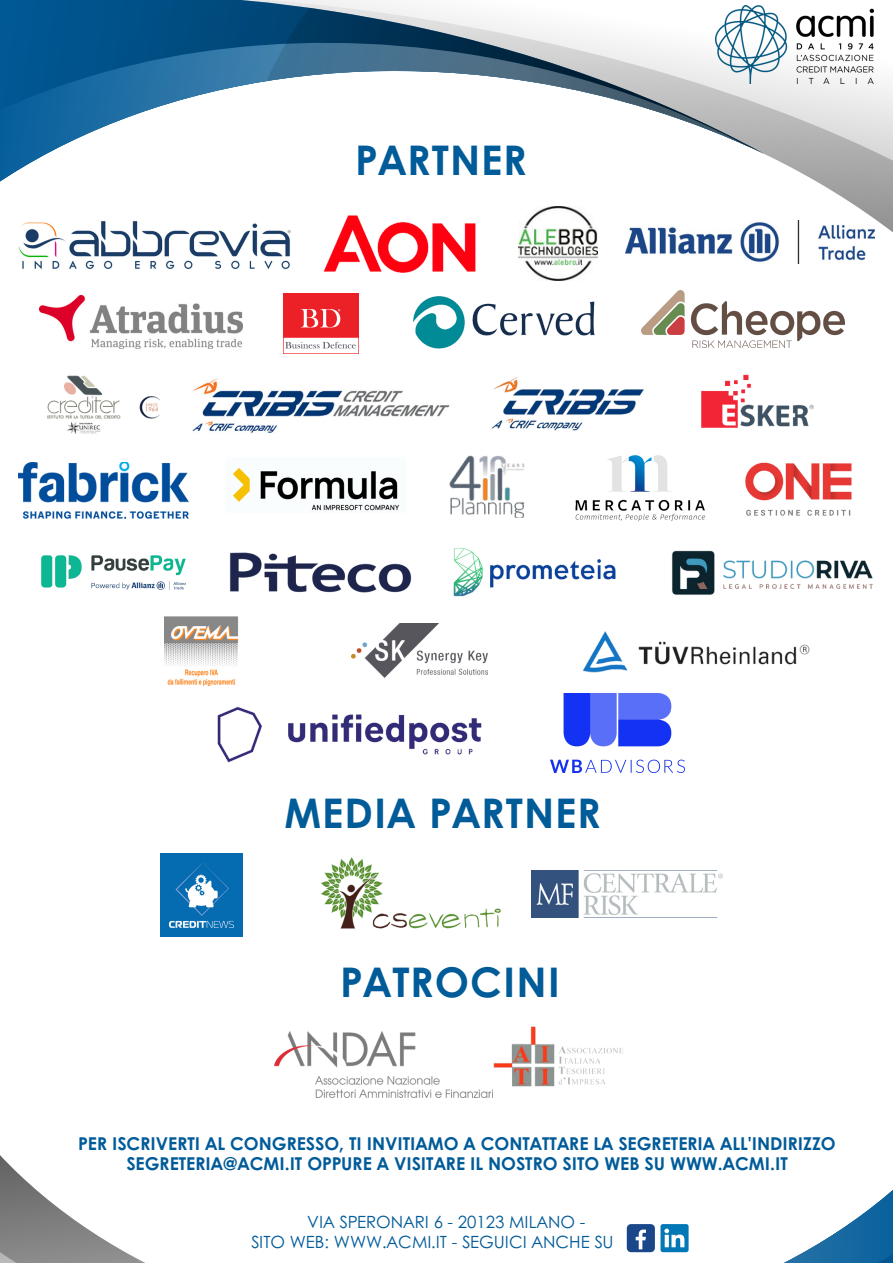
<style>
.page{position:relative;width:893px;height:1264px;background:#fff}
.page>*{position:absolute;margin:0;border:0;box-sizing:border-box;transform-origin:0 0}
.t1{font:700 40.8px "Century Gothic";letter-spacing:.025em;color:#005b99}
.t2{font:700 17.7px/20.2px "Century Gothic";color:#005b99;text-align:center}
.t3{font:16.8px "Century Gothic";color:#005b99}
</style>
<div class="page">
<svg style="left:0;top:0;width:892px;height:354px"></svg>
<img style="left:715px;top:6px;width:158px;height:77px">
<img style="left:19px;top:220px;width:272px;height:51px">
<img style="left:309px;top:213px;width:191px;height:60px">
<img style="left:40px;top:295px;width:202px;height:53px">
<img style="left:625px;top:220px;width:249px;height:43px">
<img style="left:192px;top:378px;width:258px;height:55px">
<img style="left:233px;top:468px;width:166px;height:43px">
<img style="left:449px;top:455px;width:76px;height:62px">
<img style="left:518px;top:206px;width:80px;height:74px">
<img style="left:47px;top:375px;width:113px;height:59px">
<img style="left:41px;top:555px;width:145px;height:36px">
<img style="left:283px;top:293px;width:75px;height:61px">
<img style="left:411px;top:294px;width:185px;height:56px">
<img style="left:701px;top:374px;width:113px;height:54px">
<img style="left:19px;top:463px;width:170px;height:55px">
<img style="left:575px;top:455px;width:131px;height:66px">
<img style="left:531px;top:870px;width:191px;height:47px">
<img style="left:164px;top:616px;width:74px;height:69px">
<img style="left:230px;top:552px;width:181px;height:41px">
<img style="left:453px;top:548px;width:163px;height:49px">
<img style="left:351px;top:624px;width:136px;height:54px">
<img style="left:217px;top:706px;width:265px;height:57px">
<img style="left:582px;top:631px;width:228px;height:42px">
<img style="left:641px;top:291px;width:203px;height:56px">
<img style="left:160px;top:853px;width:82px;height:83px">
<img style="left:320px;top:857px;width:181px;height:72px">
<img style="left:274px;top:1031px;width:219px;height:66px">
<img style="left:492px;top:1026px;width:131px;height:63px">
<svg style="left:0;top:1155px;width:892px;height:107px"></svg>
<div style="left:626px;top:1223px;width:29px;height:29px;background:#1a4789;border-radius:4px"></div>
<svg style="left:635px;top:1229px;width:11px;height:20px"></svg>
<svg style="left:660px;top:1223px;width:28px;height:29px"></svg>
<img style="left:491px;top:377px;width:153px;height:54px">
<img style="left:672px;top:550px;width:201px;height:45px">
<img style="left:745px;top:462px;width:107px;height:54px">
<img style="left:550px;top:693px;width:134px;height:79px">
<p class="t1" style="left:355px;top:130px;width:173px">PARTNER</p>
<p class="t1" style="left:284px;top:781px;width:318px">MEDIA PARTNER</p>
<p class="t1" style="left:340px;top:951px;width:221px">PATROCINI</p>
<p class="t2" style="left:78px;top:1132px;width:759px">PER ISCRIVERTI AL CONGRESSO, TI INVITIAMO A CONTATTARE LA SEGRETERIA ALL'INDIRIZZO<br>SEGRETERIA@ACMI.IT OPPURE A VISITARE IL NOSTRO SITO WEB SU WWW.ACMI.IT</p>
<p class="t3" style="left:307px;top:1208px;width:280px">VIA SPERONARI 6 - 20123 MILANO -</p>
<p class="t3" style="left:251px;top:1228px;width:364px">SITO WEB: WWW.ACMI.IT - SEGUICI ANCHE SU</p>
</div>
